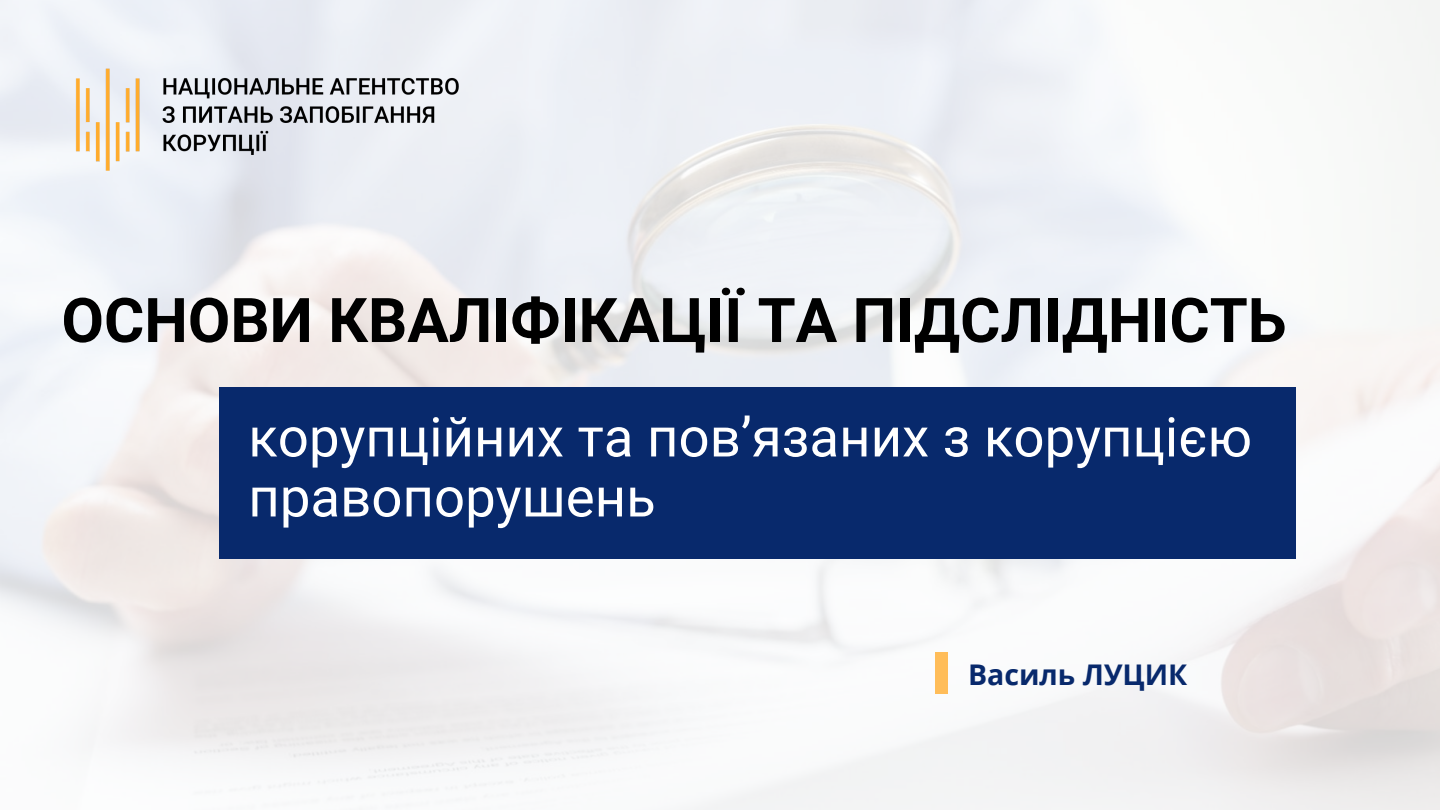
<style>
.page{position:relative;width:1440px;height:810px;background:#fff}
.page>*{position:absolute;margin:0;border:0;box-sizing:border-box;transform-origin:0 0}
.t1{font:700 61.7px "Roboto";color:#000}
.t2{font:54.6px/60px "Roboto";color:#fff}
.t3{font:700 28.5px "Open Sans";color:#08296c}
</style>
<div class="page">
<img style="left:0;top:0;width:1440px;height:810px">
<div style="left:936px;top:652px;width:12px;height:42px;background:#ffbd59"></div>
<img style="left:61px;top:0;width:405px;height:225px">
<div style="left:219px;top:387px;width:1077px;height:172px;background:#08296c"></div>
<p class="t1" style="left:61px;top:285px;width:1226px">ОСНОВИ КВАЛІФІКАЦІЇ ТА ПІДСЛІДНІСТЬ</p>
<p class="t2" style="left:248px;top:408px;width:1005px">корупційних та пов’язаних з корупцією правопорушень</p>
<p class="t3" style="left:968px;top:654px;width:221px">Василь ЛУЦИК</p>
</div>
